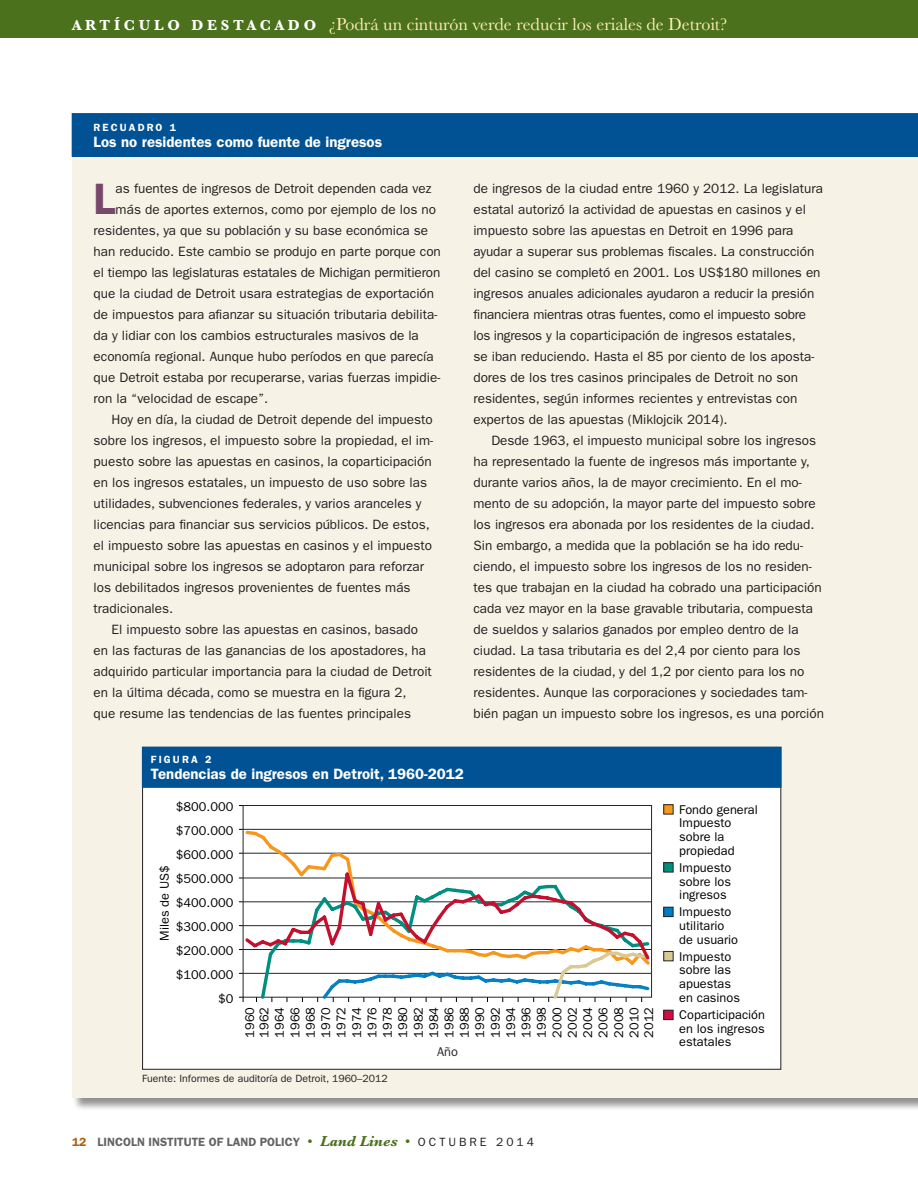
<style>
.page{position:relative;width:918px;height:1188px;background:#fff}
.page>*{position:absolute;margin:0;border:0;box-sizing:border-box;transform-origin:0 0}
._31_sidebar_text{font:600 44.1px "ITC Franklin Gothic Std";color:#78486a}
.t1{font:18px "Baskerville MT Std";color:#ffeeb8}
._15_figure_title{font:600 15px "ITC Franklin Gothic Std";color:#fff}
._31_sidebar_text-2{font:13.5px/21px "ITC Franklin Gothic Std";color:#231f20}
.t2{font:12.75px/15.3px "ITC Franklin Gothic Std";color:#000101;text-align:justify}
.t3{font:12.75px "ITC Franklin Gothic Std";color:#212727}
.t4{font:600 12px "ITC Franklin Gothic Std";color:#636366}
._18_source_note{font:10.5px "ITC Franklin Gothic Std";color:#231f20}
._14_figure{font:600 10.5px "ITC Franklin Gothic Std";letter-spacing:.2em;color:#fff}
.s1{font-weight:700;font-size:15px;color:#fff}
.s2{color:#b05f0f}
.s3{font-family:"Baskerville MT Std";font-weight:400;font-size:15px;color:#4b711c}
.s4{font-family:"Baskerville MT Std";font-weight:700;font-style:italic;font-size:15px;color:#4b711c}
.s5{font-weight:400;color:#231f20}
</style>
<div class="page">
<div style="left:0;top:0;width:918px;height:38px;background:#4b711c"></div>
<div style="left:72px;top:114px;width:846px;height:984px;background:#f6f2e5"></div>
<div style="left:72px;top:113px;width:845px;height:44px;background:#005294"></div>
<hr style="left:917px;top:113px;width:1px;height:998px;background:#231f20;opacity:.5">
<hr style="left:917px;top:114px;width:1px;height:984px;background:#f6f2e5">
<div style="left:143px;top:747px;width:638px;height:322px;background:#fff"></div>
<div style="left:142px;top:747px;width:639px;height:41px;background:#005294;border:1px solid #005294"></div>
<svg style="left:243px;top:829px;width:410px;height:139px"></svg>
<svg style="left:239px;top:870px;width:413px;height:132px"></svg>
<div style="left:664px;top:805px;width:9px;height:9px;background:#f7971d"></div>
<div style="left:663px;top:804px;width:11px;height:10px;border:1px solid #212727"></div>
<div style="left:664px;top:863px;width:9px;height:9px;background:#008e7f"></div>
<div style="left:663px;top:862px;width:11px;height:10px;border:1px solid #212727"></div>
<div style="left:664px;top:907px;width:9px;height:10px;background:#007cc2"></div>
<div style="left:663px;top:907px;width:11px;height:10px;border:1px solid #212727"></div>
<div style="left:664px;top:951px;width:9px;height:10px;background:#dbc893"></div>
<div style="left:663px;top:951px;width:11px;height:10px;border:1px solid #212727"></div>
<div style="left:664px;top:1010px;width:9px;height:10px;background:#d20d44"></div>
<div style="left:663px;top:1010px;width:11px;height:10px;border:1px solid #212727"></div>
<p class="t1" style="left:72px;top:14px;width:657px"><span class="s1">A R T Í C U L O D E S T A C A D O</span> ¿Podrá un cinturón verde reducir los eriales de Detroit?</p>
<p class="_14_figure" style="left:94px;top:121px;width:84px">RECUADRO 1</p>
<p class="_15_figure_title" style="left:94px;top:133px;width:290px">Los no residentes como fuente de ingresos</p>
<p class="_31_sidebar_text" style="left:94px;top:173px;width:24px">L</p>
<p class="_31_sidebar_text-2" style="left:116px;top:178px;width:317px">as fuentes de ingresos de Detroit dependen cada vez</p>
<p class="_31_sidebar_text-2" style="left:116px;top:199px;width:322px">más de aportes externos, como por ejemplo de los no</p>
<p class="_31_sidebar_text-2" style="left:94px;top:220px;width:336px">residentes, ya que su población y su base económica se</p>
<p class="_31_sidebar_text-2" style="left:94px;top:241px;width:349px">han reducido. Este cambio se produjo en parte porque con</p>
<p class="_31_sidebar_text-2" style="left:94px;top:262px;width:348px">el tiempo las legislaturas estatales de Michigan permitieron</p>
<p class="_31_sidebar_text-2" style="left:94px;top:283px;width:342px">que la ciudad de Detroit usara estrategias de exportación</p>
<p class="_31_sidebar_text-2" style="left:94px;top:304px;width:345px">de impuestos para afianzar su situación tributaria debilita-</p>
<p class="_31_sidebar_text-2" style="left:94px;top:325px;width:327px">da y lidiar con los cambios estructurales masivos de la</p>
<p class="_31_sidebar_text-2" style="left:94px;top:346px;width:342px">economía regional. Aunque hubo períodos en que parecía</p>
<p class="_31_sidebar_text-2" style="left:94px;top:367px;width:348px">que Detroit estaba por recuperarse, varias fuerzas impidie-</p>
<p class="_31_sidebar_text-2" style="left:94px;top:388px;width:176px">ron la “velocidad de escape”.</p>
<p class="_31_sidebar_text-2" style="left:94px;top:409px;width:341px;text-indent:18px">Hoy en día, la ciudad de Detroit depende del impuesto sobre los ingresos, el impuesto sobre la propiedad, el im&shy;puesto sobre las apuestas en casinos, la coparticipación en los ingresos estatales, un impuesto de uso sobre las utilidades, subvenciones federales, y varios aranceles y licencias para financiar sus servicios públicos. De estos, el impuesto sobre las apuestas en casinos y el impuesto municipal sobre los ingresos se adoptaron para reforzar los debilitados ingresos provenientes de fuentes más tradicionales.</p>
<p class="_31_sidebar_text-2" style="left:94px;top:619px;width:340px;text-indent:18px">El impuesto sobre las apuestas en casinos, basado en las facturas de las ganancias de los apostadores, ha adquirido particular importancia para la ciudad de Detroit en la última década, como se muestra en la figura 2,<br>que resume las tendencias de las fuentes principales</p>
<p class="_31_sidebar_text-2" style="left:473px;top:178px;width:351px">de ingresos de la ciudad entre 1960 y 2012. La legislatura estatal autorizó la actividad de apuestas en casinos y el impuesto sobre las apuestas en Detroit en 1996 para ayudar a superar sus problemas fiscales. La construcción del casino se completó en 2001. Los US$180 millones en ingresos anuales adicionales ayudaron a reducir la presión financiera mientras otras fuentes, como el impuesto sobre los ingresos y la coparticipación de ingresos estatales,<br>se iban reduciendo. Hasta el 85 por ciento de los aposta&shy;dores de los tres casinos principales de Detroit no son residentes, según informes recientes y entrevistas con expertos de las apuestas (Miklojcik 2014).</p>
<p class="_31_sidebar_text-2" style="left:473px;top:430px;width:352px;text-indent:18px">Desde 1963, el impuesto municipal sobre los ingresos ha representado la fuente de ingresos más importante y, durante varios años, la de mayor crecimiento. En el mo&shy;mento de su adopción, la mayor parte del impuesto sobre los ingresos era abonada por los residentes de la ciudad.<br>Sin embargo, a medida que la población se ha ido redu&shy;ciendo, el impuesto sobre los ingresos de los no residen&shy;tes que trabajan en la ciudad ha cobrado una participación cada vez mayor en la base gravable tributaria, compuesta de sueldos y salarios ganados por empleo dentro de la ciudad. La tasa tributaria es del 2,4 por ciento para los residentes de la ciudad, y del 1,2 por ciento para los no residentes. Aunque las corporaciones y sociedades tam&shy;bién pagan un impuesto sobre los ingresos, es una porción</p>
<p class="_14_figure" style="left:151px;top:753px;width:62px">FIGURA 2</p>
<p class="_15_figure_title" style="left:151px;top:765px;width:314px">Tendencias de ingresos en Detroit, 1960-2012</p>
<p class="t2" style="left:176px;top:799px;width:59px">$800.000</p>
<p class="t2" style="left:176px;top:823px;width:59px">$700.000</p>
<p class="t2" style="left:176px;top:847px;width:59px">$600.000</p>
<p class="t2" style="left:157px;top:941px;width:77px;rotate:-90deg">Miles de US$</p>
<p class="t2" style="left:176px;top:871px;width:59px">$500.000</p>
<p class="t2" style="left:176px;top:895px;width:59px">$400.000</p>
<p class="t2" style="left:176px;top:919px;width:59px">$300.000</p>
<p class="t2" style="left:176px;top:943px;width:59px">$200.000</p>
<p class="t2" style="left:176px;top:967px;width:59px">$100.000</p>
<p class="t2" style="left:218px;top:991px;width:17px">$0</p>
<p class="t2" style="left:242px;top:1038px;width:32px;rotate:-90deg">1960<br>1962<br>1964<br>1966<br>1968<br>1970<br>1972<br>1974<br>1976<br>1978<br>1980<br>1982<br>1984<br>1986<br>1988<br>1990<br>1992<br>1994<br>1996<br>1998<br>2000<br>2002<br>2004<br>2006<br>2008<br>2010<br>2012</p>
<p class="t3" style="left:437px;top:1044px;width:22px">Año</p>
<p class="_18_source_note" style="left:142px;top:1073px;width:247px">Fuente: Informes de auditoría de Detroit, 1960–2012</p>
<p class="t4" style="left:72px;top:1135px;width:464px"><span class="s2">12</span> LINCOLN INSTITUTE OF LAND POLICY <span class="s3">•</span> <span class="s4">Land Lines</span> <span class="s3">•</span> <span class="s5">O C T U B R E 2 0 1 4</span></p>
<p class="t2" style="left:679px;top:802px;width:80px;line-height:13.8px;text-align:left">Fondo general<br>Impuesto sobre la propiedad</p>
<p class="t2" style="left:679px;top:861px;width:54px;line-height:13.8px">Impuesto sobre los ingresos</p>
<p class="t2" style="left:679px;top:905px;width:60px;line-height:13.8px;text-align:left">Impuesto utilitario de usuario</p>
<p class="t2" style="left:679px;top:949px;width:62px;line-height:13.8px;text-align:left">Impuesto sobre las apuestas en casinos</p>
<p class="t2" style="left:679px;top:1008px;width:87px;line-height:13.8px">Coparticipación en los ingresos estatales</p>
</div>
